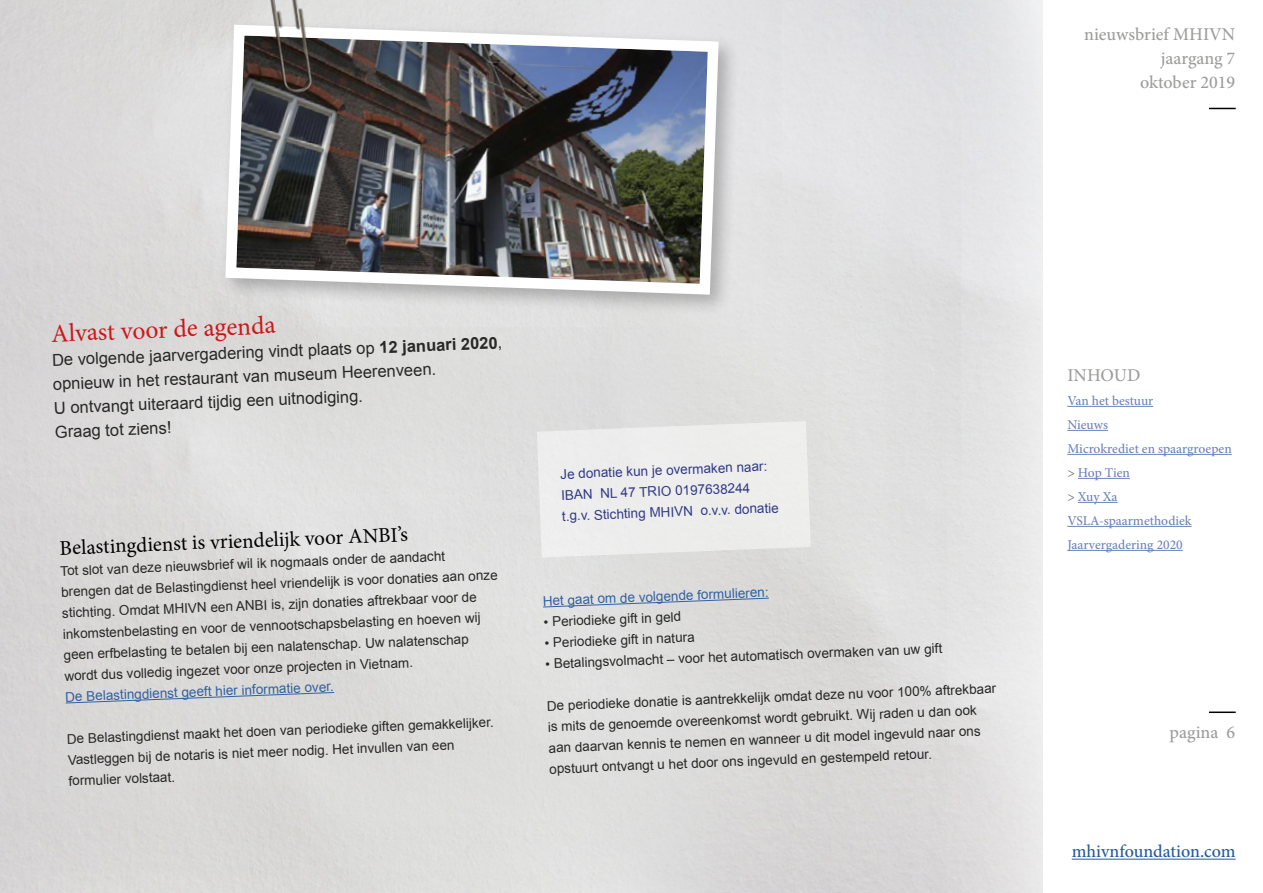
<style>
.page{position:relative;width:1263px;height:893px;background:#fff}
.page>*{position:absolute;margin:0;border:0;box-sizing:border-box;transform-origin:0 0}
.t1{font:25.5px "Minion Pro";color:#cd171a}
.t2{font:21px "Minion Pro";color:#000}
.t3{font:500 18px/24px "Minion Pro";color:#9d9d9c;text-align:right}
.t4{font:500 18px "Minion Pro";color:#275b9b}
.t5{font:16.5px/24.2px "Arial";color:#282827}
.t6{font:13.5px/21px "Arial";color:#282827}
.t7{font:500 13.5px/24px "Minion Pro";color:#6b84b9}
.t8{font:13.5px/21px "Arial";color:#333b87}
.t9{font:13.5px "Arial";color:#3361a0}
.s1{font-weight:700}
.s2{color:#706f6f}
</style>
<div class="page">
<hr style="left:1072px;top:859px;width:164px;height:1px;background:#275b9b">
<hr style="left:1209px;top:711px;width:27px;height:2px;background:#000">
<svg style="left:1209px;top:108px;width:27px;height:1px"></svg>
<hr style="left:1067px;top:406px;width:86px;height:1px;background:#6b84b9">
<hr style="left:1067px;top:430px;width:41px;height:1px;background:#6b84b9">
<hr style="left:1067px;top:454px;width:165px;height:1px;background:#6b84b9">
<hr style="left:1078px;top:478px;width:52px;height:1px;background:#6b84b9">
<hr style="left:1078px;top:502px;width:39px;height:1px;background:#6b84b9">
<hr style="left:1067px;top:526px;width:124px;height:1px;background:#6b84b9">
<hr style="left:1067px;top:550px;width:116px;height:1px;background:#6b84b9">
<svg style="left:537px;top:421px;width:274px;height:136px;background:#ebebeb"></svg>
<svg style="left:65px;top:691px;width:270px;height:13px;background:#cccfd2"></svg>
<svg style="left:542px;top:597px;width:228px;height:11px;background:#cdd1d6"></svg>
<div style="left:219px;top:18px;width:522px;height:299px;background:#000;opacity:.25"></div>
<img style="left:220px;top:19px;width:504px;height:281px">
<img style="left:266px;top:0;width:50px;height:96px">
<h3 class="t3" style="left:1084px;top:22px;width:153px">nieuwsbrief MHIVN jaargang 7<br>oktober 2019</h3>
<h1 class="t1" style="left:51px;top:316px;width:226px;rotate:-2deg">Alvast voor de agenda</h1>
<p class="t5" style="left:52px;top:347px;width:452px;rotate:-2deg">De volgende jaarvergadering vindt plaats op <span class="s1">12 januari 2020</span>, opnieuw in het restaurant van museum Heerenveen.<br>U ontvangt uiteraard tijdig een uitnodiging.<br>Graag tot ziens!</p>
<h2 class="t2" style="left:59px;top:533px;width:350px;rotate:-2deg">Belastingdienst is vriendelijk voor ANBI’s</h2>
<p class="t6" style="left:60px;top:560px;width:438px;rotate:-2deg">Tot slot van deze nieuwsbrief wil ik nogmaals onder de aandacht brengen dat de Belastingdienst heel vriendelijk is voor donaties aan onze stichting. Omdat MHIVN een ANBI is, zijn donaties aftrekbaar voor de inkomstenbelasting en voor de vennootschapsbelasting en hoeven wij geen erfbelasting te betalen bij een nalatenschap. Uw nalatenschap wordt dus volledig ingezet voor onze projecten in Vietnam.</p>
<p class="t9" style="left:65px;top:687px;width:270px;rotate:-2deg">De Belastingdienst geeft hier informatie over.</p>
<p class="t6" style="left:67px;top:727px;width:429px;line-height:21.5px;rotate:-2deg">De Belastingdienst maakt het doen van periodieke giften gemakkelijker.<br>Vastleggen bij de notaris is niet meer nodig. Het invullen van een formulier volstaat.</p>
<p class="t8" style="left:560px;top:463px;width:219px;rotate:-2deg">Je donatie kun je overmaken naar:<br>IBAN NL 47 TRIO 0197638244 t.g.v. Stichting MHIVN o.v.v. donatie</p>
<p class="t9" style="left:542px;top:591px;width:227px;rotate:-2deg">Het gaat om de volgende formulieren:</p>
<p class="t6" style="left:543px;top:611px;width:139px;rotate:-2deg">• Periodieke gift in geld</p>
<p class="t6" style="left:544px;top:632px;width:152px;rotate:-2deg">• Periodieke gift in natura</p>
<p class="t6" style="left:545px;top:653px;width:399px;rotate:-2deg">• Betalingsvolmacht – voor het automatisch overmaken van uw gift</p>
<p class="t6" style="left:547px;top:694px;width:451px;rotate:-2deg">De periodieke donatie is aantrekkelijk omdat deze nu voor 100% aftrekbaar is mits de genoemde overeenkomst wordt gebruikt. Wij raden u dan ook aan daarvan kennis te nemen en wanneer u dit model ingevuld naar ons opstuurt ontvangt u het door ons ingevuld en gestempeld retour.</p>
<h3 class="t3" style="left:1067px;top:363px;width:75px">INHOUD</h3>
<p class="t7" style="left:1067px;top:389px;width:166px">Van het bestuur<br>Nieuws<br>Microkrediet en spaargroepen <span class="s2">&gt;</span> Hop Tien<br><span class="s2">&gt;</span> Xuy Xa<br>VSLA-spaarmethodiek<br>Jaarvergadering 2020</p>
<h3 class="t3" style="left:1169px;top:720px;width:67px">pagina 6</h3>
<h3 class="t4" style="left:1072px;top:839px;width:165px">mhivnfoundation.com</h3>
</div>
